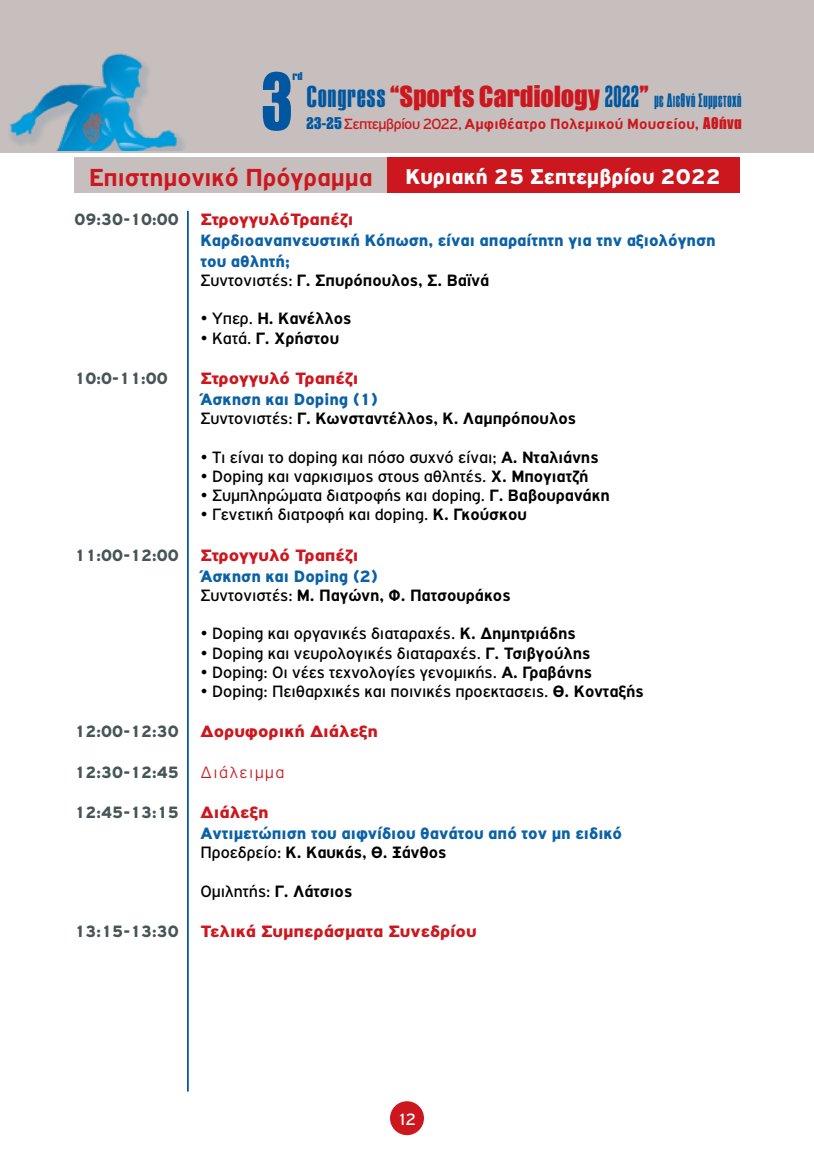
<style>
.page{position:relative;width:814px;height:1166px;background:#fff}
.page>*{position:absolute;margin:0;border:0;box-sizing:border-box;transform-origin:0 0}
.t1{font:900 76.48px "PF Fusion Sans";color:#0057a0;scale:.85 1}
.t2{font:900 28.35px "PF Fusion Sans";letter-spacing:-.01em;color:#cc171e}
.t3{font:700 26.25px "PF Highway Gothic";color:#cc171e}
.t4{font:900 22.75px "PF Highway Gothic";color:#fff}
.t5{font:300 18.2px "PF Fusion Sans";letter-spacing:.01em;color:#0057a0}
.t6{font:17.5px "PF Highway Gothic";color:#000}
.t7{font:900 17.5px/21px "PF Highway Gothic";color:#0b61a6}
.t8{font:700 17.5px/19.2px "PF Highway Gothic";color:#000}
.t9{font:900 17.5px "PF Highway Gothic";color:#cc171e;scale:1.1 1}
.t10{font:900 17.5px "PF Highway Gothic";color:#485456;scale:.95 1}
.t11{font:17.5px "PF Highway Gothic";color:#fff}
.t12{font:700 15.75px "PF Highway Gothic";letter-spacing:.015em;color:#cc171e}
.t13{font:900 10.5px "PF Fusion Sans";color:#0057a0}
.s1{font-weight:300;font-size:28.18px;color:#0057a0}
.s2{font-weight:300;color:#0057a0}
.s3{font-family:"PF Fusion Sans";font-weight:900;color:#0057a0}
.s4{font-weight:400}
.s5{font-family:"PF Fusion Sans";font-weight:900}
.s6{color:#485456}
.s7{color:#cc171e}
.s8{font-weight:900;color:#0b61a6}
.s9{font-weight:700}
.s10{font-weight:300;color:#cc171e}
</style>
<div class="page">
<div style="left:0;top:0;width:814px;height:152px;background:#c6bfbd"></div>
<img style="left:9px;top:53px;width:175px;height:97px">
<div style="left:390px;top:1101px;width:34px;height:34px;background:#cc171e;border-radius:50%"></div>
<hr style="left:187px;top:211px;width:2px;height:880px;background:#0057a0">
<div style="left:74px;top:158px;width:313px;height:35px;background:#c6bfbd"></div>
<div style="left:387px;top:158px;width:352px;height:35px;background:#cc171e"></div>
<h1 class="t1" style="left:260px;top:54px;width:40px">3</h1>
<p class="t13" style="left:292px;top:69px;width:11px">rd</p>
<h2 class="t2" style="left:306px;top:79px;width:344px"><span class="s1">CONGRESS</span>“Sports Cardiology <span class="s2">2022</span>”</h2>
<p class="t12" style="left:306px;top:115px;width:437px"><span class="s3">23-25</span> <span class="s4">Σεπτεμβρίου 2022,</span> Αμφιθέατρο Πολεμικού Μουσείου, <span class="s5">Αθήνα</span></p>
<p class="t5" style="left:654px;top:90px;width:89px">ΜΕ ΔΙΕΘΝΉ ΣΥΜΜΕΤΟΧΉ</p>
<h3 class="t3" style="left:89px;top:163px;width:285px">Επιστημονικό Πρόγραμμα</h3>
<h3 class="t4" style="left:405px;top:164px;width:317px">Κυριακή 25 Σεπτεμβρίου 2022</h3>
<p class="t7" style="left:200px;top:208px;width:516px;text-indent:-126px"><span class="s6">09:30-10:00</span> <span class="s7">ΣτρογγυλόΤραπέζι<br></span>Καρδιοαναπνευστική Κόπωση, είναι απαραίτητη για την αξιολόγηση του αθλητή;</p>
<p class="t8" style="left:200px;top:270px;width:290px"><span class="s4">Συντονιστές:</span> Γ. Σπυρόπουλος, Σ. Βαϊνά</p>
<p class="t8" style="left:200px;top:309px;width:152px"><span class="s4">• Υπερ.</span> Η. Κανέλλος</p>
<p class="t8" style="left:200px;top:328px;width:140px"><span class="s4">• Κατά.</span> Γ. Χρήστου</p>
<p class="t10" style="left:74px;top:368px;width:100px">10:0-11:00</p>
<p class="t9" style="left:200px;top:368px;width:145px">Στρογγυλό Τραπέζι</p>
<p class="t8" style="left:200px;top:389px;width:377px"><span class="s8">Άσκηση και Doping (1)<br></span><span class="s4">Συντονιστές:</span> Γ. Κωνσταντέλλος, Κ. Λαμπρόπουλος</p>
<p class="t6" style="left:200px;top:447px;width:399px">• Τι είναι το doping και πόσο συχνό είναι; <span class="s9">Α. Νταλιάνης</span></p>
<p class="t6" style="left:200px;top:467px;width:389px">• Doping και ναρκισιμος στους αθλητές. <span class="s9">Χ. Μπογιατζή</span></p>
<p class="t6" style="left:200px;top:486px;width:411px">• Συμπληρώματα διατροφής και doping. <span class="s9">Γ. Βαβουρανάκη</span></p>
<p class="t6" style="left:200px;top:505px;width:328px">• Γενετική διατροφή και doping. <span class="s9">Κ. Γκούσκου</span></p>
<p class="t7" style="left:200px;top:544px;width:179px;text-indent:-126px"><span class="s6">11:00-12:00</span> <span class="s7">Στρογγυλό Τραπέζι<br></span>Άσκηση και Doping (2)</p>
<p class="t8" style="left:200px;top:585px;width:312px"><span class="s4">Συντονιστές:</span> Μ. Παγώνη, Φ. Πατσουράκος</p>
<p class="t6" style="left:200px;top:624px;width:377px">• Doping και οργανικές διαταραχές. <span class="s9">Κ. Δημητριάδης</span></p>
<p class="t6" style="left:200px;top:643px;width:391px">• Doping και νευρολογικές διαταραχές. <span class="s9">Γ. Τσιβγούλης</span></p>
<p class="t6" style="left:200px;top:663px;width:393px">• Doping: Οι νέες τεχνολογίες γενομικής. <span class="s9">Α. Γραβάνης</span></p>
<p class="t6" style="left:200px;top:682px;width:445px">• Doping: Πειθαρχικές και ποινικές προεκτασεις. <span class="s9">Θ. Κονταξής</span></p>
<p class="t9" style="left:74px;top:722px;width:277px"><span class="s6">12:00-12:30</span> Δορυφορική Διάλεξη</p>
<p class="t10" style="left:74px;top:762px;width:223px">12:30-12:45 <span class="s10">Διάλειμμα</span></p>
<p class="t7" style="left:200px;top:801px;width:423px;text-indent:-126px"><span class="s6">12:45-13:15</span> <span class="s7">Διάλεξη<br></span>Αντιμετώπιση του αιφνίδιου θανάτου από τον μη ειδικό</p>
<p class="t8" style="left:200px;top:843px;width:247px"><span class="s4">Προεδρείο:</span> Κ. Καυκάς, Θ. Ξάνθος</p>
<p class="t6" style="left:200px;top:881px;width:153px">Ομιλητής: <span class="s9">Γ. Λάτσιος</span></p>
<p class="t9" style="left:74px;top:921px;width:367px"><span class="s6">13:15-13:30</span> Τελικά Συμπεράσματα Συνεδρίου</p>
<p class="t11" style="left:397px;top:1110px;width:21px">12</p>
</div>
